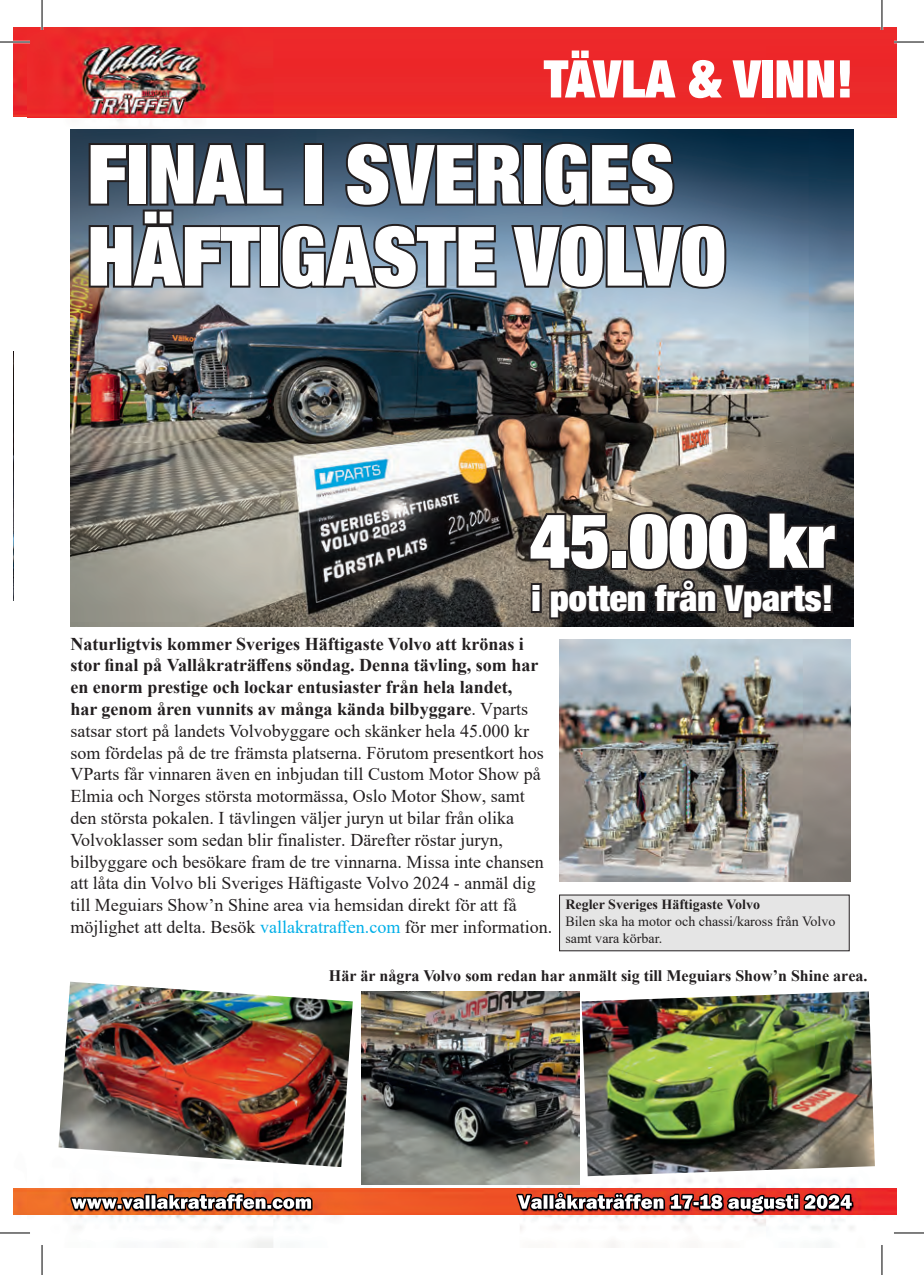
<style>
.page{position:relative;width:924px;height:1275px;background:#fff}
.page>*{position:absolute;margin:0;border:0;box-sizing:border-box;transform-origin:0 0}
.t1{font:900 condensed 82px/82px "Helvetica Neue LT Std";color:#fff}
.t2{font:900 condensed 76px "Helvetica Neue LT Std";color:#fff}
.t3{font:900 condensed 52px "Helvetica Neue LT Std";color:#fff}
.t4{font:900 condensed 36px "Helvetica Neue LT Std";color:#fff}
.t5{font:18px/21.8px "Times New Roman";color:#231f20}
.t6{font:700 16px "Times New Roman";color:#231f20}
.t7{font:14px/16.8px "Times New Roman";color:#231f20}
.t8{font:700 14px "Times New Roman";color:#231f20}
.s1{font-weight:700}
.s2{color:#00afe8}
</style>
<div class="page">
<img style="left:14px;top:28px;width:14px;height:88px">
<img style="left:14px;top:1189px;width:14px;height:25px">
<img style="left:28px;top:117px;width:867px;height:1130px">
<img style="left:28px;top:28px;width:867px;height:89px">
<img style="left:28px;top:1189px;width:867px;height:25px">
<img style="left:516px;top:1193px;width:141px;height:17px">
<div style="left:559px;top:895px;width:289px;height:55px;background:#e5e5e5"></div>
<img style="left:70px;top:130px;width:783px;height:496px">
<svg style="left:87px;top:140px;width:641px;height:151px;background:#506173"></svg>
<img style="left:55px;top:976px;width:301px;height:197px">
<img style="left:581px;top:991px;width:293px;height:185px">
<img style="left:361px;top:991px;width:218px;height:193px">
<img style="left:558px;top:639px;width:292px;height:242px">
<svg style="left:525px;top:509px;width:313px;height:165px;background:#656564"></svg>
<hr style="left:0;top:41px;width:30px;height:2px;background:#fff">
<hr style="left:893px;top:41px;width:30px;height:2px;background:#fff">
<hr style="left:0;top:1231px;width:30px;height:3px;background:#fff">
<hr style="left:893px;top:1231px;width:30px;height:3px;background:#fff">
<hr style="left:41px;top:0;width:2px;height:30px;background:#fff">
<hr style="left:41px;top:1245px;width:2px;height:30px;background:#fff">
<hr style="left:880px;top:0;width:2px;height:30px;background:#fff">
<hr style="left:880px;top:1245px;width:2px;height:30px;background:#fff">
<hr style="left:0;top:42px;width:30px;height:1px;background:#000">
<hr style="left:893px;top:42px;width:30px;height:1px;background:#000">
<hr style="left:0;top:1232px;width:30px;height:1px;background:#000">
<hr style="left:893px;top:1232px;width:30px;height:1px;background:#000">
<hr style="left:42px;top:0;width:1px;height:30px;background:#000">
<hr style="left:42px;top:1245px;width:1px;height:30px;background:#000">
<hr style="left:881px;top:0;width:1px;height:30px;background:#000">
<hr style="left:881px;top:1245px;width:1px;height:30px;background:#000">
<p class="t3" style="left:543px;top:46px;width:311px">TÄVLA &amp; VINN!</p>
<p class="t1" style="left:87px;top:131px;width:639px">FINAL I SVERIGES<br>HÄFTIGASTE VOLVO</p>
<p class="t2" style="left:530px;top:492px;width:306px">45.000 kr</p>
<p class="t4" style="left:531px;top:575px;width:303px">i potten från Vparts!</p>
<p class="t5" style="left:70px;top:632px;width:483px"><span class="s1">Naturligtvis kommer Sveriges Häftigaste Volvo att krönas i stor final på Vallåkraträffens söndag. Denna tävling, som har en enorm prestige och lockar entusiaster från hela landet,<br>har genom åren vunnits av många kända bilbyggare</span>. Vparts satsar stort på landets Volvobyggare och skänker hela 45.000 kr som fördelas på de tre främsta platserna. Förutom presentkort hos VParts får vinnaren även en inbjudan till Custom Motor Show på Elmia och Norges största motormässa, Oslo Motor Show, samt den största pokalen. I tävlingen väljer juryn ut bilar från olika Volvoklasser som sedan blir finalister. Därefter röstar juryn, bilbyggare och besökare fram de tre vinnarna. Missa inte chansen att låta din Volvo bli Sveriges Häftigaste Volvo 2024 - anmäl dig till Meguiars Show’n Shine area via hemsidan direkt för att få möjlighet att delta. Besök <span class="s2">vallakratraffen.com</span> för mer information.</p>
<p class="t8" style="left:565px;top:894px;width:196px">Regler Sveriges Häftigaste Volvo</p>
<p class="t7" style="left:565px;top:912px;width:271px">Bilen ska ha motor och chassi/kaross från Volvo samt vara körbar.</p>
<p class="t6" style="left:329px;top:964px;width:540px">Här är några Volvo som redan har anmält sig till Meguiars Show’n Shine area.</p>
</div>
